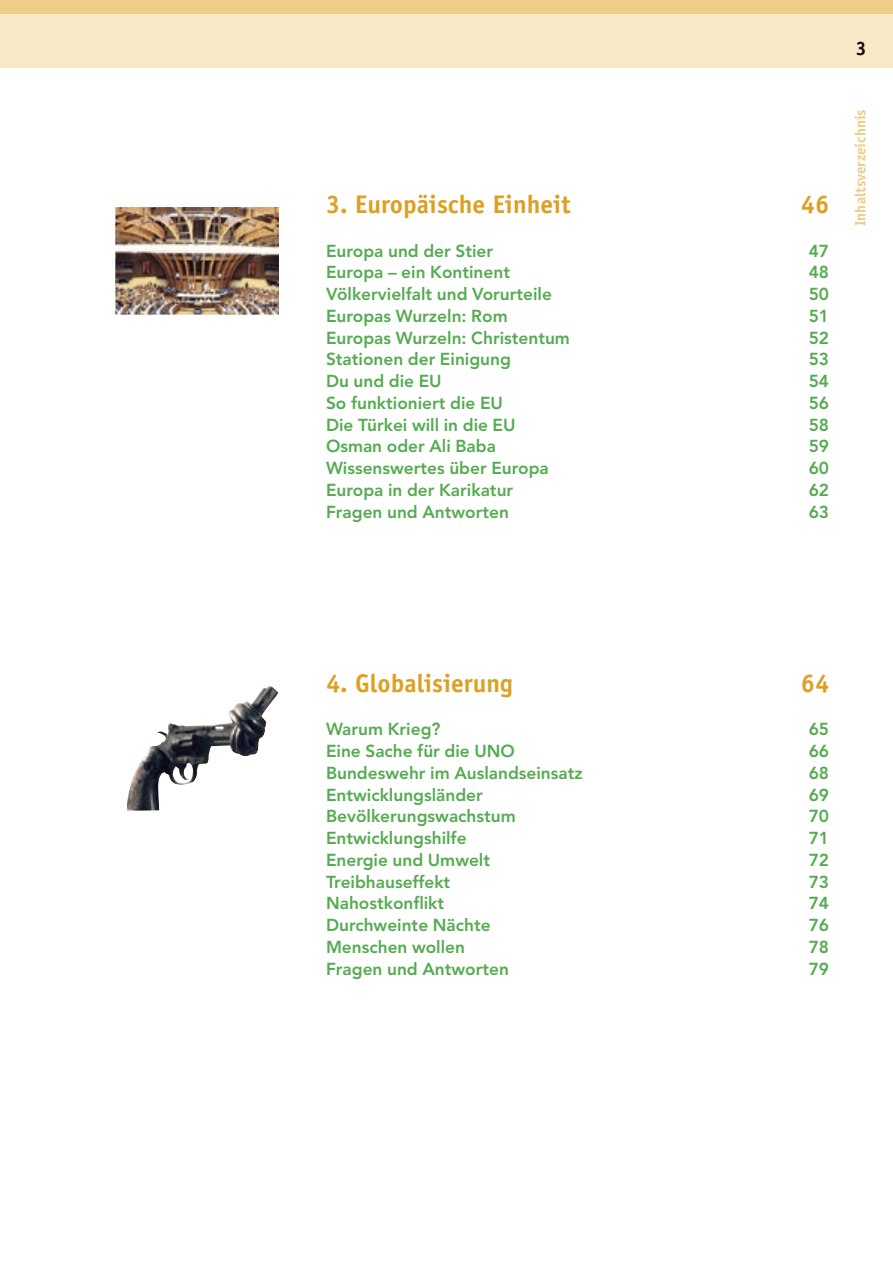
<style>
.page{position:relative;width:893px;height:1263px;background:#fff}
.page>*{position:absolute;margin:0;border:0;box-sizing:border-box;transform-origin:0 0}
._08_Kapitelgliederun{font:700 25.5px "Officina Sans Std";color:#dca024}
.t1{font:700 19.5px "Officina Sans Std";color:#100f10}
._12_linksbündig{font:800 17.25px "Avenir LT Std";color:#55ab51}
._12_Absatz_linksbünd{font:800 17.25px "Avenir LT Std";color:#55ab51}
._03_Kolumnentitel_re{font:700 15px "Officina Sans Std";color:#eecd86}
</style>
<div class="page">
<div style="left:0;top:0;width:893px;height:15px;background:#eecd86"></div>
<div style="left:0;top:15px;width:829px;height:53px;background:#f8e8c7"></div>
<div style="left:829px;top:15px;width:64px;height:53px;background:#f8e8c7"></div>
<img style="left:116px;top:208px;width:162px;height:106px">
<div style="left:111px;top:203px;width:172px;height:116px;border:4px solid #fff;border-radius:2px"></div>
<svg style="left:126px;top:686px;width:153px;height:125px"></svg>
<p class="_08_Kapitelgliederun" style="left:326px;top:189px;width:246px">3. Europäische Einheit</p>
<p class="_08_Kapitelgliederun" style="left:801px;top:189px;width:30px">46</p>
<p class="_12_linksbündig" style="left:326px;top:240px;width:169px">Europa und der Stier</p>
<p class="_12_linksbündig" style="left:809px;top:240px;width:22px">47</p>
<p class="_12_linksbündig" style="left:326px;top:262px;width:186px">Europa – ein Kontinent</p>
<p class="_12_linksbündig" style="left:809px;top:262px;width:22px">48</p>
<p class="_12_linksbündig" style="left:326px;top:284px;width:227px">Völkervielfalt und Vorurteile</p>
<p class="_12_linksbündig" style="left:809px;top:284px;width:22px">50</p>
<p class="_12_linksbündig" style="left:326px;top:306px;width:183px">Europas Wurzeln: Rom</p>
<p class="_12_linksbündig" style="left:809px;top:306px;width:22px">51</p>
<p class="_12_linksbündig" style="left:326px;top:327px;width:245px">Europas Wurzeln: Christentum</p>
<p class="_12_linksbündig" style="left:809px;top:327px;width:22px">52</p>
<p class="_12_linksbündig" style="left:326px;top:349px;width:186px">Stationen der Einigung</p>
<p class="_12_linksbündig" style="left:809px;top:349px;width:22px">53</p>
<p class="_12_linksbündig" style="left:326px;top:371px;width:117px">Du und die EU</p>
<p class="_12_linksbündig" style="left:809px;top:371px;width:22px">54</p>
<p class="_12_linksbündig" style="left:326px;top:393px;width:179px">So funktioniert die EU</p>
<p class="_12_linksbündig" style="left:809px;top:393px;width:22px">56</p>
<p class="_12_linksbündig" style="left:326px;top:414px;width:191px">Die Türkei will in die EU</p>
<p class="_12_linksbündig" style="left:809px;top:414px;width:22px">58</p>
<p class="_12_linksbündig" style="left:326px;top:436px;width:171px">Osman oder Ali Baba</p>
<p class="_12_linksbündig" style="left:809px;top:436px;width:22px">59</p>
<p class="_12_linksbündig" style="left:326px;top:458px;width:224px">Wissenswertes über Europa</p>
<p class="_12_linksbündig" style="left:809px;top:458px;width:22px">60</p>
<p class="_12_linksbündig" style="left:326px;top:480px;width:189px">Europa in der Karikatur</p>
<p class="_12_linksbündig" style="left:809px;top:480px;width:22px">62</p>
<p class="_12_linksbündig" style="left:326px;top:501px;width:184px">Fragen und Antworten</p>
<p class="_12_linksbündig" style="left:809px;top:501px;width:22px">63</p>
<p class="t1" style="left:856px;top:36px;width:12px">3</p>
<p class="_03_Kolumnentitel_re" style="left:851px;top:226px;width:118px;rotate:-90deg">Inhaltsverzeichnis</p>
<p class="_08_Kapitelgliederun" style="left:326px;top:667px;width:188px">4. Globalisierung</p>
<p class="_08_Kapitelgliederun" style="left:801px;top:667px;width:30px">64</p>
<p class="_12_linksbündig" style="left:326px;top:719px;width:116px">Warum Krieg?</p>
<p class="_12_linksbündig" style="left:809px;top:719px;width:22px">65</p>
<p class="_12_linksbündig" style="left:326px;top:741px;width:190px">Eine Sache für die UNO</p>
<p class="_12_linksbündig" style="left:809px;top:741px;width:22px">66</p>
<p class="_12_linksbündig" style="left:326px;top:762px;width:258px">Bundeswehr im Auslandseinsatz</p>
<p class="_12_linksbündig" style="left:809px;top:762px;width:22px">68</p>
<p class="_12_linksbündig" style="left:326px;top:784px;width:158px">Entwicklungsländer</p>
<p class="_12_linksbündig" style="left:809px;top:784px;width:22px">69</p>
<p class="_12_linksbündig" style="left:326px;top:806px;width:191px">Bevölkerungswachstum</p>
<p class="_12_linksbündig" style="left:809px;top:806px;width:22px">70</p>
<p class="_12_linksbündig" style="left:326px;top:828px;width:142px">Entwicklungshilfe</p>
<p class="_12_linksbündig" style="left:809px;top:828px;width:22px">71</p>
<p class="_12_linksbündig" style="left:326px;top:849px;width:166px">Energie und Umwelt</p>
<p class="_12_linksbündig" style="left:809px;top:849px;width:22px">72</p>
<p class="_12_linksbündig" style="left:326px;top:871px;width:126px">Treibhauseffekt</p>
<p class="_12_linksbündig" style="left:809px;top:871px;width:22px">73</p>
<p class="_12_linksbündig" style="left:326px;top:893px;width:120px">Nahostkonflikt</p>
<p class="_12_linksbündig" style="left:809px;top:893px;width:22px">74</p>
<p class="_12_linksbündig" style="left:326px;top:915px;width:166px">Durchweinte Nächte</p>
<p class="_12_linksbündig" style="left:809px;top:915px;width:22px">76</p>
<p class="_12_linksbündig" style="left:326px;top:936px;width:141px">Menschen wollen</p>
<p class="_12_linksbündig" style="left:809px;top:936px;width:22px">78</p>
<p class="_12_Absatz_linksbünd" style="left:326px;top:958px;width:184px">Fragen und Antworten</p>
<p class="_12_Absatz_linksbünd" style="left:809px;top:958px;width:22px">79</p>
</div>
